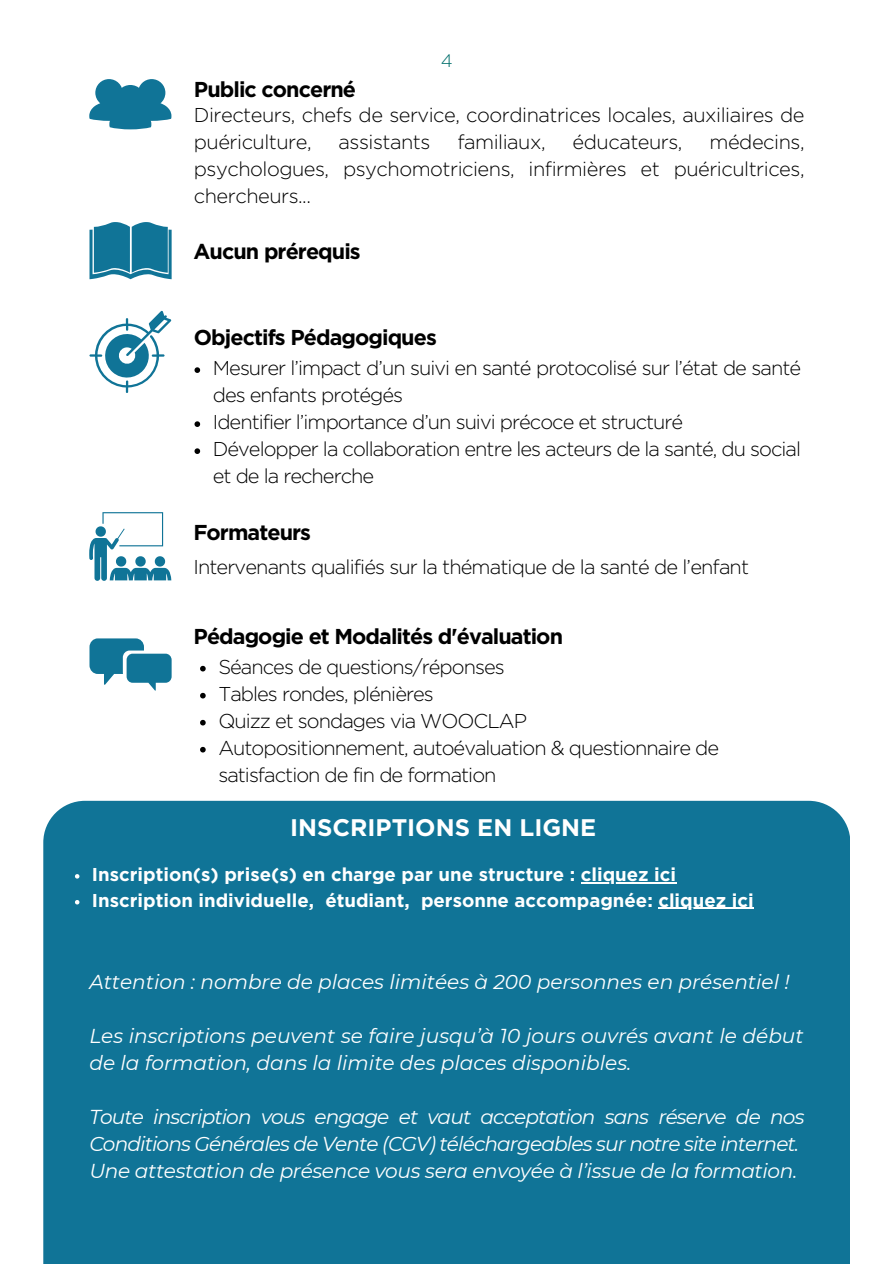
<style>
.page{position:relative;width:894px;height:1264px;background:#fff}
.page>*{position:absolute;margin:0;border:0;box-sizing:border-box;transform-origin:0 0}
.t1{font:700 24px "Gotham";color:#fff}
.t2{font:700 21.45px "Gotham";letter-spacing:-.045em;color:#000}
.t3{font:italic 20.1px/27px "Montserrat";letter-spacing:-.045em;color:#fff}
.t4{font:italic 20.1px/27px "Montserrat";letter-spacing:-.015em;color:#fff}
.t5{font:300 20.1px "Gotham";letter-spacing:-.045em;color:#000}
.t6{font:300 19.95px/27px "Gotham";letter-spacing:-.05em;color:#000}
.t7{font:300 19.95px/27px "Gotham";letter-spacing:-.025em;color:#000}
.t8{font:700 18.6px "Gotham";color:#fff}
.t9{font:300 18px "Gotham";color:#006e6b}
</style>
<div class="page">
<svg style="left:89px;top:79px;width:82px;height:50px"></svg>
<svg style="left:89px;top:222px;width:82px;height:57px;background:#358aa7"></svg>
<svg style="left:89px;top:311px;width:82px;height:82px"></svg>
<svg style="left:89px;top:512px;width:82px;height:69px"></svg>
<svg style="left:89px;top:638px;width:82px;height:53px"></svg>
<svg style="left:194px;top:367px;width:6px;height:6px"></svg>
<svg style="left:194px;top:421px;width:6px;height:6px"></svg>
<svg style="left:194px;top:448px;width:6px;height:6px"></svg>
<svg style="left:200px;top:666px;width:6px;height:5px"></svg>
<svg style="left:200px;top:693px;width:6px;height:5px"></svg>
<svg style="left:200px;top:720px;width:6px;height:5px"></svg>
<svg style="left:200px;top:747px;width:6px;height:5px"></svg>
<div style="left:43px;top:800px;width:806px;height:463px;background:#107497"></div>
<svg style="left:75px;top:874px;width:4px;height:4px"></svg>
<hr style="left:580px;top:882px;width:96px;height:1px;background:#fff">
<svg style="left:75px;top:900px;width:4px;height:4px"></svg>
<hr style="left:658px;top:907px;width:95px;height:2px;background:#fff">
<p class="t9" style="left:440px;top:53px;width:13px">4</p>
<p class="t7" style="left:194px;top:103px;width:612px">Directeurs, chefs de service, coordinatrices locales, auxiliaires de puériculture,</p>
<p class="t2" style="left:194px;top:80px;width:164px">Public concerné</p>
<p class="t7" style="left:338px;top:130px;width:93px">assistants</p>
<p class="t7" style="left:457px;top:130px;width:90px">familiaux,</p>
<p class="t7" style="left:572px;top:130px;width:111px">éducateurs,</p>
<p class="t6" style="left:194px;top:130px;width:612px;text-align:justify;text-indent:515px">médecins, psychologues, psychomotriciens, infirmières et puéricultrices, chercheurs...</p>
<h2 class="t2" style="left:193px;top:241px;width:169px">Aucun prérequis</h2>
<h2 class="t2" style="left:194px;top:328px;width:244px">Objectifs Pédagogiques</h2>
<h2 class="t6" style="left:213px;top:356px;width:589px">Mesurer l’impact d’un suivi en santé protocolisé sur l’état de santé des enfants protégés</h2>
<h2 class="t6" style="left:213px;top:410px;width:472px">Identifier l’importance d’un suivi précoce et structuré</h2>
<p class="t6" style="left:213px;top:437px;width:589px">Développer la collaboration entre les acteurs de la santé, du social et de la recherche</p>
<p class="t2" style="left:193px;top:522px;width:119px">Formateurs</p>
<p class="t5" style="left:193px;top:557px;width:557px">Intervenants qualifiés sur la thématique de la santé de l’enfant</p>
<p class="t2" style="left:193px;top:627px;width:371px">Pédagogie et Modalités d'évaluation</p>
<p class="t6" style="left:218px;top:654px;width:288px">Séances de questions/réponses</p>
<p class="t6" style="left:218px;top:681px;width:217px">Tables rondes, plénières</p>
<h2 class="t6" style="left:218px;top:708px;width:310px">Quizz et sondages via WOOCLAP</h2>
<h2 class="t6" style="left:218px;top:735px;width:502px">Autopositionnement, autoévaluation &amp; questionnaire de satisfaction de fin de formation</h2>
<p class="t1" style="left:290px;top:816px;width:308px">INSCRIPTIONS EN LIGNE</p>
<h2 class="t8" style="left:92px;top:866px;width:585px">Inscription(s) prise(s) en charge par une structure : cliquez ici</h2>
<p class="t8" style="left:92px;top:891px;width:224px">Inscription individuelle,</p>
<p class="t8" style="left:325px;top:891px;width:430px">étudiant, personne accompagnée: cliquez ici</p>
<h1 class="t4" style="left:89px;top:967px;width:701px">Attention : nombre de places limitées à 200 personnes en présentiel !</h1>
<h2 class="t4" style="left:89px;top:1021px;width:715px">Les inscriptions peuvent se faire jusqu’à 10 jours ouvrés avant le début de la formation, dans la limite des places disponibles.</h2>
<h2 class="t3" style="left:89px;top:1102px;width:716px">Toute inscription vous engage et vaut acceptation sans réserve de nos<br>Conditions Générales de Vente (CGV) téléchargeables sur notre site internet.<br>Une attestation de présence vous sera envoyée à l’issue de la formation.</h2>
</div>
